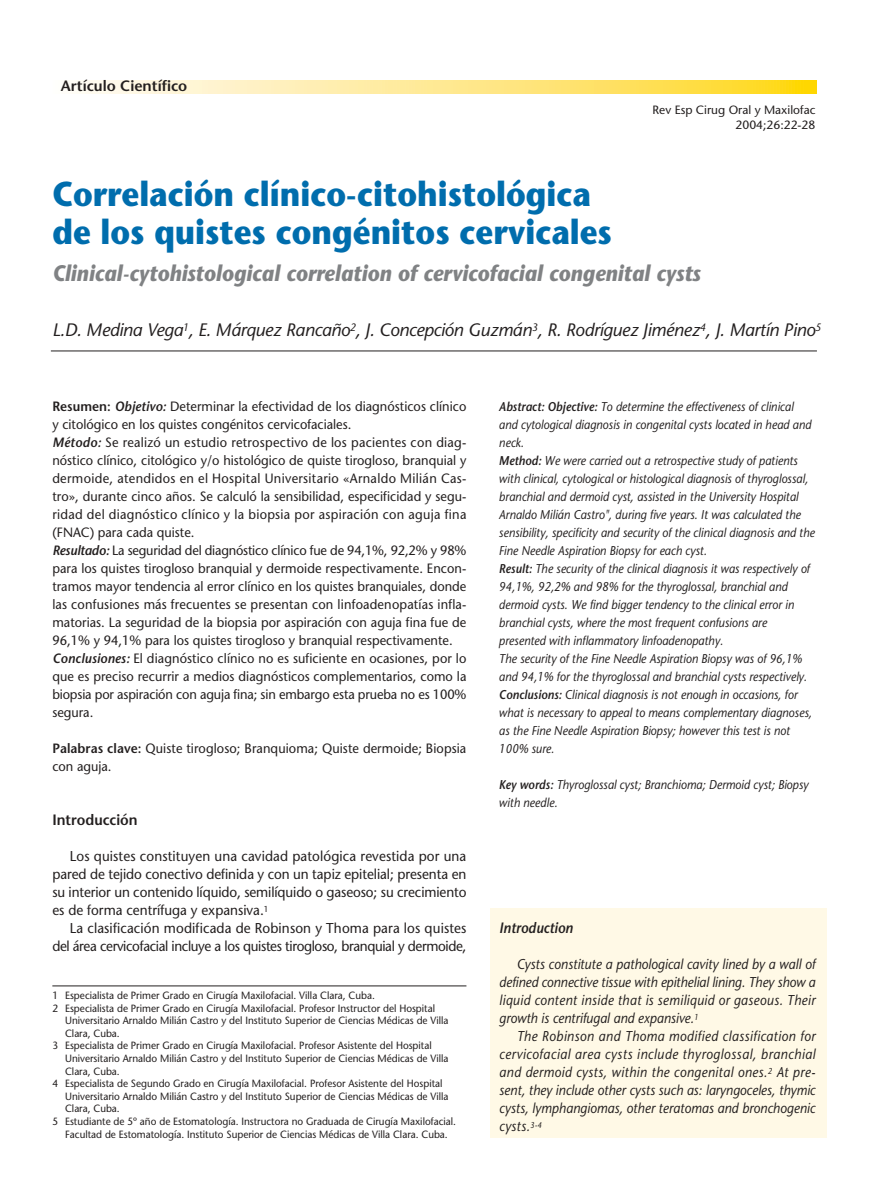
<style>
.page{position:relative;width:890px;height:1195px;background:#fff}
.page>*{position:absolute;margin:0;border:0;box-sizing:border-box;transform-origin:0 0}
.t1{font:700 34.5px/37.5px "Stone Sans";color:#006dad;scale:.9 1}
.t2{font:italic 700 22.5px "Stone Sans";color:#808284;scale:.9 1}
.t3{font:italic 18px "Stone Sans";letter-spacing:-.015em;color:#231f1f}
.t4{font:600 15px "Stone Sans";color:#231f1f}
.t5{font:600 15px "Stone Sans";color:#231f1f;scale:.95 1}
.t6{font:italic 600 15px "Stone Sans";color:#231f1f;scale:.9 1}
.t7{font:italic 14.25px/18px "Stone Sans";letter-spacing:.005em;color:#231f1f;text-align:justify;scale:.9 1}
.t8{font:14.25px/18px "Stone Sans";letter-spacing:-.01em;color:#231f1f;text-align:justify;scale:.95 1}
.t9{font:13.5px/18px "Stone Sans";letter-spacing:.005em;color:#231f1f;scale:.95 1}
.t10{font:italic 12.75px/18px "Stone Sans";color:#231f1f;scale:.9 1}
.t11{font:12px/14.2px "Stone Sans";color:#231f1f;text-align:right}
.t12{font:10.5px "Stone Sans";color:#231f1f;scale:.95 1}
.s1{font-weight:600}
.s2{font-weight:600;font-style:italic}
</style>
<div class="page">
<svg style="left:77px;top:81px;width:740px;height:12px;background:#ffe88b"></svg>
<div style="left:489px;top:908px;width:337px;height:229px;background:#fff9e6"></div>
<hr style="left:52px;top:985px;width:414px;height:1px;background:#231f1f">
<hr style="left:51px;top:351px;width:765px;height:1px;background:#231f1f">
<p class="t4" style="left:61px;top:80px;width:128px">Artículo Científico</p>
<p class="t11" style="left:652px;top:104px;width:164px">Rev Esp Cirug Oral y Maxilofac<br>2004;26:22-28</p>
<h1 class="t1" style="left:52px;top:179px;width:623px">Correlación clínico-citohistológica de los quistes congénitos cervicales</h1>
<h2 class="t2" style="left:52px;top:264px;width:721px">Clinical-cytohistological correlation of cervicofacial congenital cysts</h2>
<h3 class="t3" style="left:52px;top:322px;width:770px">L.D. Medina Vega<sup>1</sup>, E. Márquez Rancaño<sup>2</sup>, J. Concepción Guzmán<sup>3</sup>, R. Rodríguez Jiménez<sup>4</sup>, J. Martín Pino<sup>5</sup></h3>
<p class="t9" style="left:52px;top:399px;width:437px"><span class="s1">Resumen:</span> <span class="s2">Objetivo:</span> Determinar la efectividad de los diagnósticos clínico y citológico en los quistes congénitos cervicofaciales.<br><span class="s2">Método:</span> Se realizó un estudio retrospectivo de los pacientes con diag&shy;nóstico clínico, citológico y/o histológico de quiste tirogloso, branquial y dermoide, atendidos en el Hospital Universitario «Arnaldo Milián Cas&shy;tro», durante cinco años. Se calculó la sensibilidad, especificidad y segu&shy;ridad del diagnóstico clínico y la biopsia por aspiración con aguja fina (FNAC) para cada quiste.<br><span class="s2">Resultado:</span> La seguridad del diagnóstico clínico fue de 94,1%, 92,2% y 98% para los quistes tirogloso branquial y dermoide respectivamente. Encon&shy;tramos mayor tendencia al error clínico en los quistes branquiales, donde las confusiones más frecuentes se presentan con linfoadenopatías infla&shy;matorias. La seguridad de la biopsia por aspiración con aguja fina fue de 96,1% y 94,1% para los quistes tirogloso y branquial respectivamente.<br><span class="s2">Conclusiones:</span> El diagnóstico clínico no es suficiente en ocasiones, por lo que es preciso recurrir a medios diagnósticos complementarios, como la biopsia por aspiración con aguja fina; sin embargo esta prueba no es 100% segura.</p>
<p class="t9" style="left:52px;top:741px;width:437px"><span class="s1">Palabras clave:</span> Quiste tirogloso; Branquioma; Quiste dermoide; Biopsia con aguja.</p>
<p class="t5" style="left:52px;top:814px;width:91px">Introducción</p>
<p class="t8" style="left:52px;top:848px;width:437px;text-indent:17px">Los quistes constituyen una cavidad patológica revestida por una pared de tejido conectivo definida y con un tapiz epitelial; presenta en su interior un contenido líquido, semilíquido o gaseoso; su crecimiento es de forma centrífuga y expansiva.<sup>1</sup></p>
<p class="t8" style="left:52px;top:920px;width:437px;text-align:right">La clasificación modificada de Robinson y Thoma para los quistes del área cervicofacial incluye a los quistes tirogloso, branquial y dermoide,</p>
<p class="t12" style="left:52px;top:991px;width:341px">1 Especialista de Primer Grado en Cirugía Maxilofacial. Villa Clara, Cuba.</p>
<p class="t12" style="left:52px;top:1003px;width:404px">2 Especialista de Primer Grado en Cirugía Maxilofacial. Profesor Instructor del Hospital</p>
<p class="t12" style="left:65px;top:1016px;width:405px">Universitario Arnaldo Milián Castro y del Instituto Superior de Ciencias Médicas de Villa</p>
<p class="t12" style="left:65px;top:1029px;width:59px">Clara, Cuba.</p>
<p class="t12" style="left:52px;top:1041px;width:401px">3 Especialista de Primer Grado en Cirugía Maxilofacial. Profesor Asistente del Hospital</p>
<p class="t12" style="left:65px;top:1054px;width:405px">Universitario Arnaldo Milián Castro y del Instituto Superior de Ciencias Médicas de Villa</p>
<p class="t12" style="left:65px;top:1066px;width:59px">Clara, Cuba.</p>
<p class="t12" style="left:52px;top:1079px;width:412px">4 Especialista de Segundo Grado en Cirugía Maxilofacial. Profesor Asistente del Hospital</p>
<p class="t12" style="left:65px;top:1092px;width:405px">Universitario Arnaldo Milián Castro y del Instituto Superior de Ciencias Médicas de Villa</p>
<p class="t12" style="left:65px;top:1104px;width:59px">Clara, Cuba.</p>
<p class="t12" style="left:52px;top:1117px;width:426px">5 Estudiante de 5º año de Estomatología. Instructora no Graduada de Cirugía Maxilofacial.</p>
<p class="t12" style="left:65px;top:1129px;width:404px">Facultad de Estomatología. Instituto Superior de Ciencias Médicas de Villa Clara. Cuba.</p>
<p class="t10" style="left:499px;top:399px;width:352px"><span class="s1">Abstract: Objective:</span> To determine the effectiveness of clinical and cytological diagnosis in congenital cysts located in head and neck.<br><span class="s1">Method:</span> We were carried out a retrospective study of patients with clinical, cytological or histological diagnosis of thyroglossal, branchial and dermoid cyst, assisted in the University Hospital Arnaldo Milián Castro", during five years. It was calculated the sensibility, specificity and security of the clinical diagnosis and the Fine Needle Aspiration Biopsy for each cyst.<br><span class="s1">Result:</span> The security of the clinical diagnosis it was respectively of 94,1%, 92,2% and 98% for the thyroglossal, branchial and dermoid cysts. We find bigger tendency to the clinical error in branchial cysts, where the most frequent confusions are presented with inflammatory linfoadenopathy.<br>The security of the Fine Needle Aspiration Biopsy was of 96,1% and 94,1% for the thyroglossal and branchial cysts respectively.<br><span class="s1">Conclusions:</span> Clinical diagnosis is not enough in occasions, for what is necessary to appeal to means complementary diagnoses, as the Fine Needle Aspiration Biopsy; however this test is not 100% sure.</p>
<p class="t10" style="left:499px;top:777px;width:345px"><span class="s1">Key words:</span> Thyroglossal cyst; Branchioma; Dermoid cyst; Biopsy with needle.</p>
<p class="t6" style="left:499px;top:922px;width:83px">Introduction</p>
<p class="t7" style="left:499px;top:956px;width:352px;text-indent:17px">Cysts constitute a pathological cavity lined by a wall of defined connective tissue with epithelial lining. They show a liquid content inside that is semiliquid or gaseous. Their growth is centrifugal and expansive.<sup>1</sup></p>
<p class="t7" style="left:499px;top:1028px;width:353px;text-indent:17px">The Robinson and Thoma modified classification for cervicofacial area cysts include thyroglossal, branchial and dermoid cysts, within the congenital ones.<sup>2</sup> At pre&shy;sent, they include other cysts such as: laryngoceles, thymic cysts, lymphangiomas, other teratomas and bronchogenic cysts.<sup>3-4</sup></p>
</div>
